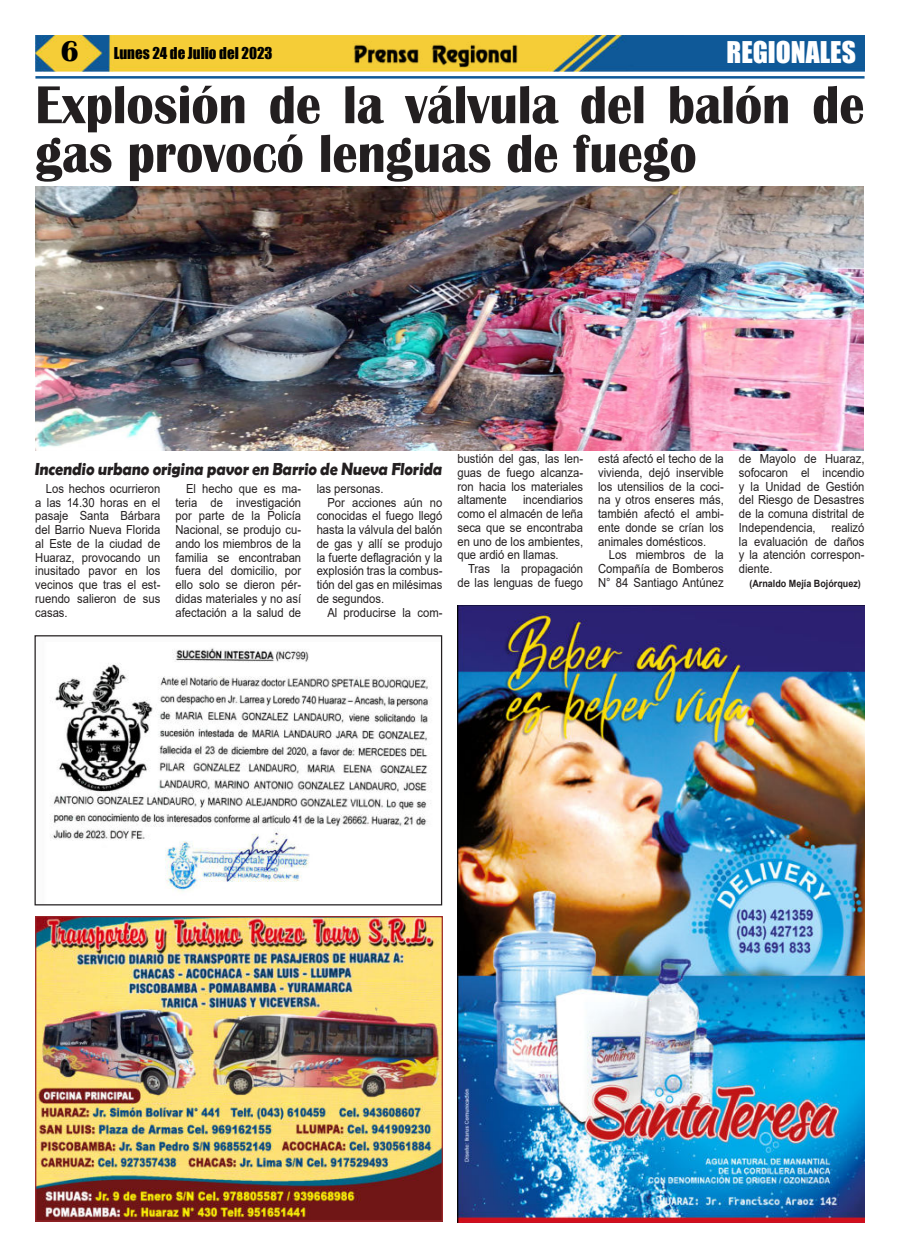
<style>
.page{position:relative;width:900px;height:1258px;background:#fff}
.page>*{position:absolute;margin:0;border:0;box-sizing:border-box;transform-origin:0 0}
.t1{font:700 55.12px/48.8px "Britannic";color:#231f20;scale:.91 1}
.t2{font:27.5px "Impact";color:#fff}
.t3{font:700 17.5px "Berlin Sans FB Demi";color:#231f20;scale:.91 1}
.t4{font:15px "Impact";color:#000}
.t5{font:12.5px/13.8px "Arial";color:#231f20;text-align:justify;scale:.9 1}
.t6{font:700 10px "Arial";color:#231f20;scale:.9 1}
.s1{font-family:"Britannic";font-weight:700;font-size:30px}
</style>
<div class="page">
<img style="left:35px;top:35px;width:830px;height:36px">
<hr style="left:35px;top:76px;width:830px;height:3px;background:#0f5998">
<img style="left:351px;top:41px;width:169px;height:27px">
<img style="left:37px;top:918px;width:404px;height:302px">
<div style="left:35px;top:916px;width:408px;height:306px;border:1px solid #9b2529"></div>
<img style="left:458px;top:606px;width:407px;height:616px">
<img style="left:36px;top:186px;width:828px;height:264px">
<img style="left:50px;top:648px;width:381px;height:244px">
<div style="left:35px;top:635px;width:407px;height:270px;border:1px solid #231f20"></div>
<p class="t4" style="left:61px;top:45px;width:213px"><span class="s1">6</span> Lunes 24 de Julio del 2023</p>
<h2 class="t2" style="left:727px;top:37px;width:131px">REGIONALES</h2>
<h1 class="t1" style="left:35px;top:85px;width:913px">Explosión de la válvula del balón de gas provocó lenguas de fuego</h1>
<h3 class="t3" style="left:35px;top:459px;width:451px">Incendio urbano origina pavor en Barrio de Nueva Florida</h3>
<p class="t5" style="left:457px;top:453px;width:141px">bustión del gas, las len&shy;guas de fuego alcanza&shy;ron hacia los materiales altamente</p>
<p class="t5" style="left:35px;top:483px;width:141px;text-indent:11px">Los hechos ocurrieron a las 14.30 horas en el pasaje Santa Bárbara del Barrio Nueva Florida al Este de la ciudad de Huaraz, provocando un inusitado pavor en los vecinos que tras el est&shy;ruendo salieron de sus casas.</p>
<p class="t5" style="left:175px;top:483px;width:141px;text-indent:11px">El hecho que es ma&shy;teria de investigación por parte de la Policía Nacional, se produjo cu&shy;ando los miembros de la familia se encontraban fuera del domicilio, por ello solo se dieron pér&shy;didas materiales y no así afectación a la salud de</p>
<p class="t5" style="left:317px;top:483px;width:76px">las personas.</p>
<p class="t5" style="left:457px;top:494px;width:141px;text-indent:66px">incendiarios como el almacén de leña seca que se encontraba en uno de los ambientes, que ardió en llamas.</p>
<p class="t5" style="left:457px;top:563px;width:141px;text-align:right">Tras la propagación de las lenguas de fuego</p>
<p class="t5" style="left:327px;top:496px;width:129px">Por acciones aún no</p>
<p class="t5" style="left:317px;top:510px;width:141px">conocidas el fuego llegó</p>
<p class="t5" style="left:317px;top:524px;width:141px">hasta la válvula del balón</p>
<p class="t5" style="left:317px;top:538px;width:141px">de gas y allí se produjo</p>
<p class="t5" style="left:317px;top:550px;width:141px">la fuerte deflagración y la</p>
<p class="t5" style="left:317px;top:565px;width:141px">explosión tras la combus-</p>
<p class="t5" style="left:317px;top:579px;width:141px">tión del gas en milésimas</p>
<p class="t5" style="left:317px;top:593px;width:77px">de segundos.</p>
<p class="t5" style="left:327px;top:606px;width:129px">Al producirse la com-</p>
<p class="t5" style="left:598px;top:453px;width:141px">está afectó el techo de la vivienda, dejó inservible los utensilios de la coci&shy;na y otros enseres más, también afectó el ambi&shy;ente donde se crían los animales domésticos.</p>
<p class="t5" style="left:598px;top:549px;width:141px;text-indent:11px">Los miembros de la Compañía de Bomberos N° 84 Santiago Antúnez</p>
<p class="t5" style="left:739px;top:453px;width:141px">de Mayolo de Huaraz, sofocaron el incendio y la Unidad de Gestión del Riesgo de Desastres de la comuna distrital de Independencia, realizó la evaluación de daños y la atención correspon&shy;diente.</p>
<p class="t6" style="left:749px;top:580px;width:125px">(Arnaldo Mejía Bojórquez)</p>
</div>
